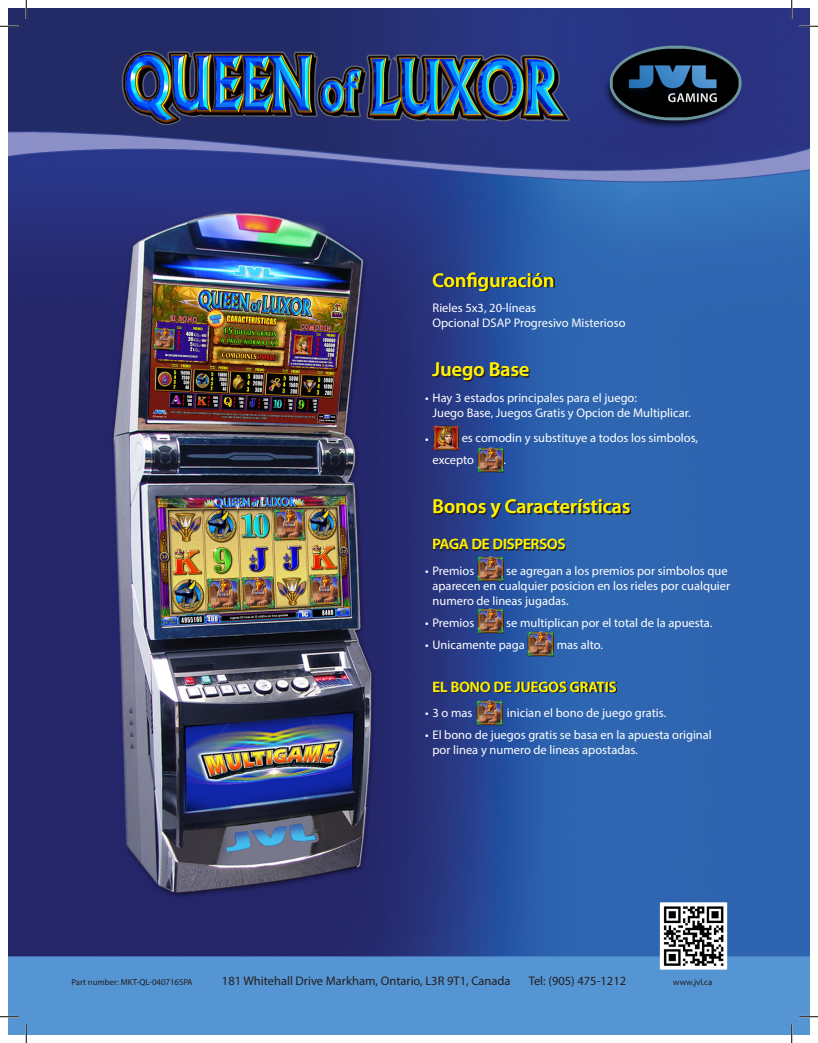
<style>
.page{position:relative;width:818px;height:1043px;background:#fff}
.page>*{position:absolute;margin:0;border:0;box-sizing:border-box;transform-origin:0 0}
.t1{font:600 20px "Myriad Pro";color:#fff101}
.t2{font:600 15px "Myriad Pro";color:#fff101}
.t3{font:12.5px/15px "Myriad Pro";color:#fff}
.t4{font:12.5px "Myriad Pro";color:#231f20}
.t5{font:8.75px "Myriad Pro";color:#231f20}
</style>
<div class="page">
<img style="left:9px;top:9px;width:800px;height:1025px">
<svg style="left:434px;top:273px;width:120px;height:19px;background:#254077"></svg>
<svg style="left:433px;top:363px;width:96px;height:18px;background:#253a70"></svg>
<svg style="left:435px;top:500px;width:195px;height:19px;background:#27467e"></svg>
<svg style="left:434px;top:682px;width:183px;height:11px;background:#263e6c"></svg>
<svg style="left:434px;top:540px;width:132px;height:10px"></svg>
<img style="left:433px;top:426px;width:25px;height:25px">
<img style="left:477px;top:448px;width:26px;height:25px">
<img style="left:477px;top:557px;width:26px;height:24px">
<img style="left:477px;top:608px;width:26px;height:25px">
<img style="left:528px;top:632px;width:25px;height:25px">
<img style="left:476px;top:700px;width:26px;height:25px">
<svg style="left:0;top:25px;width:19px;height:2px"></svg>
<svg style="left:799px;top:25px;width:19px;height:2px"></svg>
<svg style="left:0;top:1015px;width:19px;height:2px"></svg>
<svg style="left:799px;top:1015px;width:19px;height:2px"></svg>
<svg style="left:25px;top:0;width:2px;height:19px"></svg>
<svg style="left:25px;top:1024px;width:2px;height:18px"></svg>
<svg style="left:790px;top:0;width:2px;height:19px"></svg>
<svg style="left:790px;top:1024px;width:2px;height:18px"></svg>
<p class="t1" style="left:432px;top:267px;width:124px">Configuración</p>
<p class="t3" style="left:432px;top:300px;width:105px">Rieles 5x3, 20-líneas</p>
<p class="t3" style="left:432px;top:315px;width:194px">Opcional DSAP Progresivo Misterioso</p>
<p class="t1" style="left:432px;top:356px;width:98px">Juego Base</p>
<p class="t3" style="left:425px;top:390px;width:213px">• Hay 3 estados principales para el juego:</p>
<p class="t3" style="left:432px;top:405px;width:260px">Juego Base, Juegos Gratis y Opcion de Multiplicar.</p>
<p class="t3" style="left:461px;top:430px;width:238px">es comodin y substituye a todos los simbolos,</p>
<p class="t3" style="left:432px;top:452px;width:43px">excepto</p>
<p class="t3" style="left:503px;top:452px;width:4px">.</p>
<p class="t3" style="left:425px;top:431px;width:5px">•</p>
<p class="t1" style="left:432px;top:494px;width:199px">Bonos y Características</p>
<p class="t2" style="left:432px;top:534px;width:135px">PAGA DE DISPERSOS</p>
<p class="t3" style="left:432px;top:562px;width:299px;text-indent:74px">se agregan a los premios por simbolos que aparecen en cualquier posicion en los rieles por cualquier numero de lineas jugadas.</p>
<p class="t3" style="left:425px;top:615px;width:51px">• Premios</p>
<p class="t3" style="left:506px;top:615px;width:208px">se multiplican por el total de la apuesta.</p>
<p class="t3" style="left:425px;top:637px;width:101px">• Unicamente paga</p>
<p class="t3" style="left:556px;top:637px;width:48px">mas alto.</p>
<p class="t3" style="left:425px;top:562px;width:51px">• Premios</p>
<p class="t2" style="left:432px;top:677px;width:185px">EL BONO DE JUEGOS GRATIS</p>
<p class="t3" style="left:425px;top:705px;width:49px">• 3 o mas</p>
<p class="t3" style="left:507px;top:705px;width:161px">inician el bono de juego gratis.</p>
<p class="t3" style="left:425px;top:727px;width:288px">• El bono de juegos gratis se basa en la apuesta original</p>
<p class="t3" style="left:432px;top:742px;width:207px">por linea y numero de lineas apostadas.</p>
<p class="t5" style="left:71px;top:976px;width:123px">Part number: MKT-QL-040716SPA</p>
<p class="t4" style="left:222px;top:973px;width:290px">181 Whitehall Drive Markham, Ontario, L3R 9T1, Canada</p>
<p class="t4" style="left:528px;top:973px;width:99px">Tel: (905) 475-1212</p>
<p class="t5" style="left:673px;top:976px;width:41px">www.jvl.ca</p>
</div>
